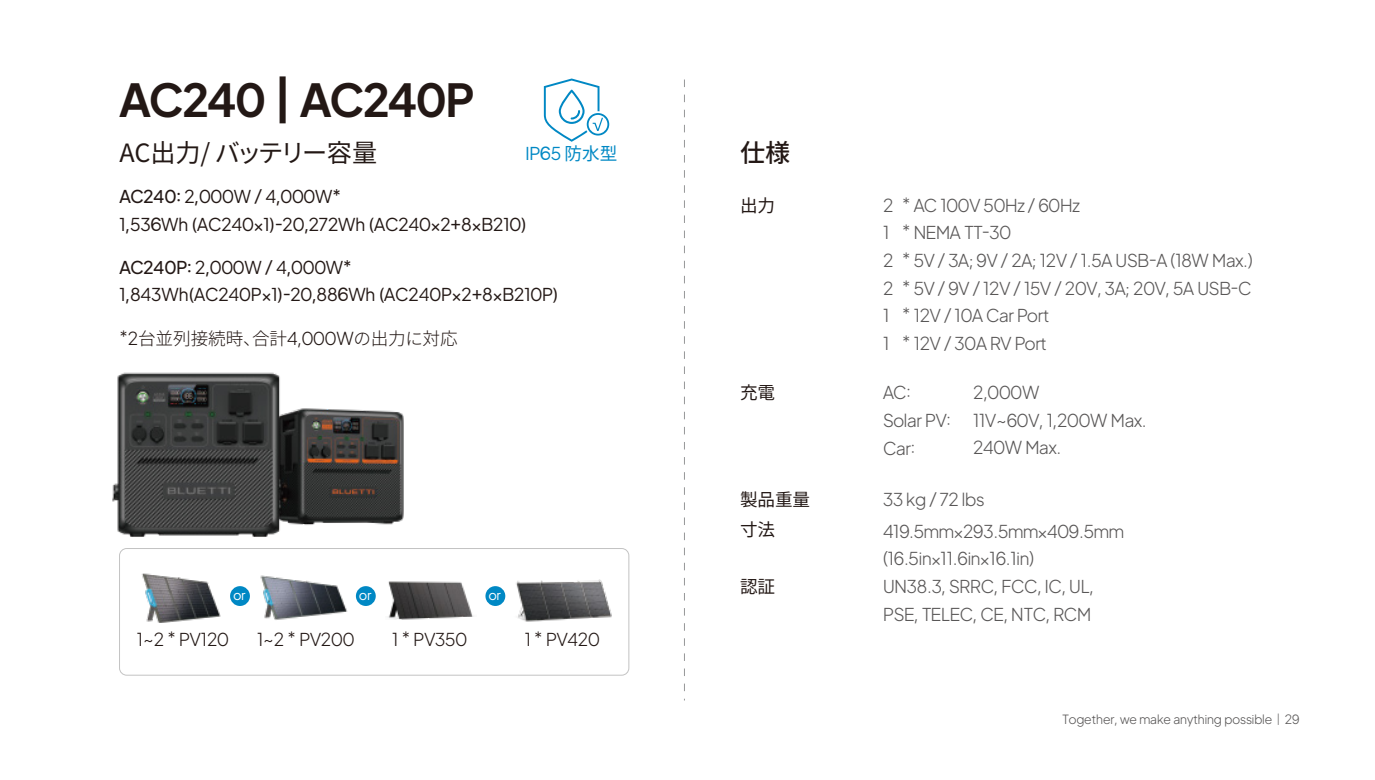
<style>
.page{position:relative;width:1375px;height:780px;background:#fff}
.page>*{position:absolute;margin:0;border:0;box-sizing:border-box;transform-origin:0 0}
.t1{font:700 45.32px "BLUETTI1.0";letter-spacing:-.005em;color:#231815}
.t2{font:25.2px "Noto Sans JP";letter-spacing:-.015em;color:#231815}
.t3{font:500 25.2px "Noto Sans JP";color:#231815}
.t4{font:300 17.68px/27.7px "BLUETTI1.0";letter-spacing:-.01em;color:#595757}
.t5{font:17.68px/27.7px "BLUETTI1.0";letter-spacing:-.005em;color:#231815}
.t6{font:300 17.68px "BLUETTI1.0";letter-spacing:-.005em;color:#231815}
.t7{font:300 17.68px "Noto Sans JP";letter-spacing:-.005em;color:#231815}
.t8{font:17.68px/29.8px "Noto Sans JP";letter-spacing:-.005em;color:#231815}
.t9{font:17.68px "BLUETTI1.0";color:#0088c4}
.t10{font:13.12px "BLUETTI1.0";color:#fff}
.t11{font:300 12.6px "BLUETTI1.0";color:#595757}
.s1{font-weight:500}
.s2{font-family:"Noto Sans JP"}
.s3{font-family:"BLUETTI1.0"}
.s4{font-family:"Source Han Sans CN"}
</style>
<div class="page">
<img style="left:297px;top:408px;width:107px;height:117px">
<img style="left:112px;top:372px;width:185px;height:181px">
<svg style="left:684px;top:79px;width:1px;height:621px"></svg>
<div style="left:119px;top:548px;width:510px;height:127px;border:1px solid #c3c3c3;border-radius:7px"></div>
<div style="left:230px;top:586px;width:20px;height:20px;background:#0088c4;border-radius:50%"></div>
<div style="left:356px;top:586px;width:20px;height:20px;background:#0088c4;border-radius:50%"></div>
<div style="left:485px;top:586px;width:20px;height:20px;background:#0088c4;border-radius:50%"></div>
<img style="left:142px;top:573px;width:79px;height:50px">
<img style="left:260px;top:575px;width:88px;height:45px">
<img style="left:388px;top:581px;width:86px;height:39px">
<img style="left:516px;top:579px;width:95px;height:43px">
<svg style="left:544px;top:78px;width:65px;height:64px"></svg>
<h1 class="t1" style="left:119px;top:62px;width:356px">AC240 | AC240P</h1>
<h2 class="t2" style="left:119px;top:139px;width:259px">AC出力/ バッテリー容量</h2>
<p class="t5" style="left:119px;top:181px;width:408px"><span class="s1">AC240:</span> 2,000W / 4,000W*<br>1,536Wh (AC240×1)-20,272Wh (AC240×2+8×B210)</p>
<p class="t9" style="left:525px;top:139px;width:93px">IP65 <span class="s2">防水型</span></p>
<p class="t5" style="left:119px;top:252px;width:440px"><span class="s1">AC240P:</span> 2,000W / 4,000W*<br>1,843Wh(AC240P×1)-20,886Wh (AC240P×2+8×B210P)</p>
<p class="t7" style="left:119px;top:329px;width:340px"><span class="s3">*2</span>台並列接続時、合計<span class="s3">4,000W</span>の出力に対応</p>
<p class="t10" style="left:233px;top:584px;width:14px">or</p>
<p class="t10" style="left:359px;top:584px;width:14px">or</p>
<p class="t10" style="left:488px;top:584px;width:14px">or</p>
<p class="t6" style="left:392px;top:625px;width:76px">1 * PV350</p>
<p class="t6" style="left:524px;top:625px;width:77px">1 * PV420</p>
<p class="t6" style="left:137px;top:625px;width:93px">1~2 * PV120</p>
<p class="t6" style="left:257px;top:625px;width:99px">1~2 * PV200</p>
<h2 class="t3" style="left:740px;top:139px;width:52px">仕様</h2>
<p class="t8" style="left:740px;top:190px;width:37px">出力</p>
<p class="t4" style="left:902px;top:190px;width:352px">* AC 100V 50Hz / 60Hz<br>* NEMA TT-30<br>* 5V / 3A; 9V / 2A; 12V / 1.5A USB-A (18W Max.) * 5V / 9V / 12V / 15V / 20V, 3A; 20V, 5A USB-C * 12V / 10A Car Port<br>* 12V / 30A RV Port</p>
<p class="t4" style="left:883px;top:190px;width:12px">2<br>1<br>2<br>2<br>1<br>1</p>
<p class="t8" style="left:740px;top:378px;width:37px">充電</p>
<p class="t4" style="left:883px;top:378px;width:69px">AC:<br>Solar PV:<br>Car:</p>
<p class="t4" style="left:972px;top:378px;width:175px">2,000W<br>11V~60V, 1,200W Max.<br>240W Max.</p>
<p class="t8" style="left:740px;top:485px;width:72px">製品重量寸法</p>
<p class="t4" style="left:883px;top:483px;width:242px;line-height:31.2px">33 kg / 72 lbs<br>419.5mm×293.5mm×409.5mm</p>
<p class="t4" style="left:883px;top:544px;width:153px">(16.5in×11.6in×16.1in)</p>
<p class="t8" style="left:740px;top:572px;width:37px">認証</p>
<p class="t4" style="left:883px;top:572px;width:212px">UN38.3, SRRC, FCC, IC, UL,<br>PSE, TELEC, CE, NTC, RCM</p>
<p class="t11" style="left:1061px;top:709px;width:239px">Together, we make anything possible<span class="s4">丨</span>29</p>
</div>
